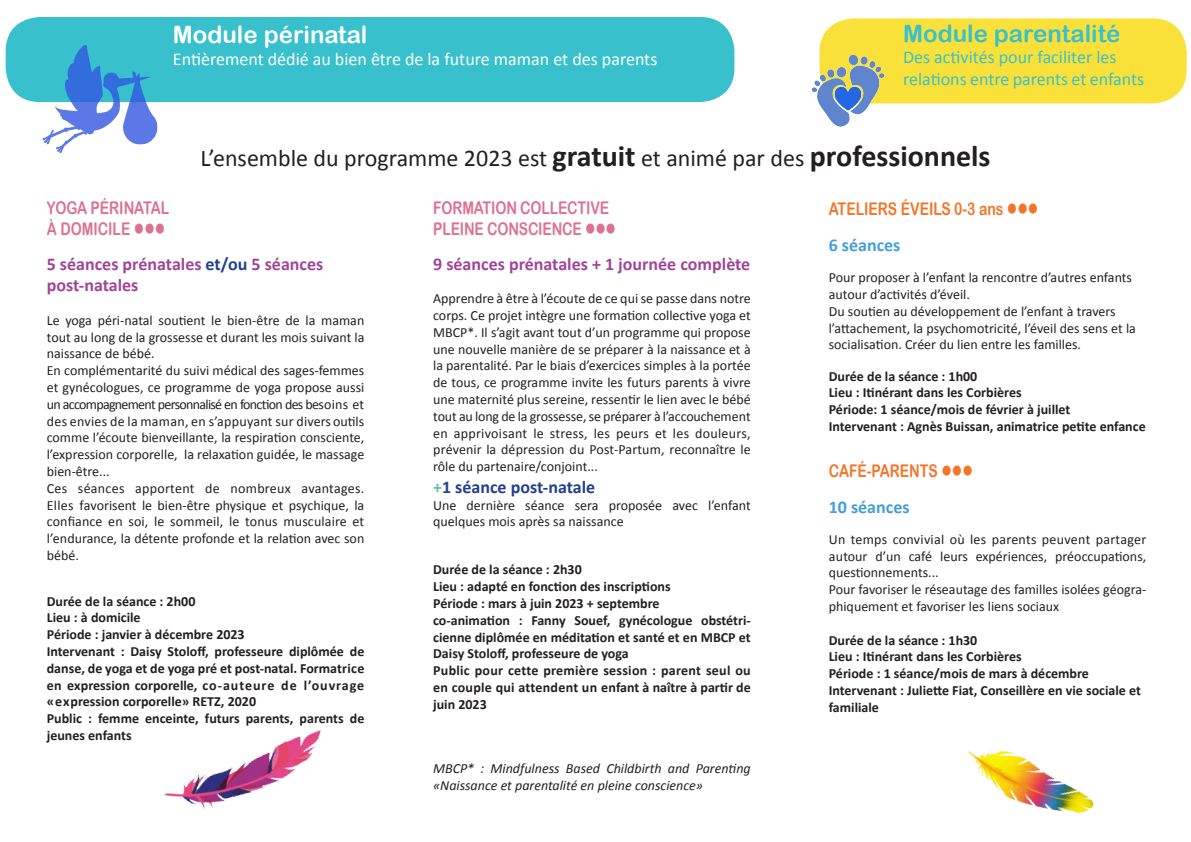
<style>
.page{position:relative;width:1191px;height:842px;background:#fff}
.page>*{position:absolute;margin:0;border:0;box-sizing:border-box;transform-origin:0 0}
.t1{font:24px "Calibri";color:#231f20}
.t2{font:24px "Arial Rounded MT Bold";color:#38c1cc}
.t3{font:24px "Arial Rounded MT Bold";color:#fff}
.t4{font:700 18px/21.6px "Calibri";color:#a14499}
.t5{font:18px "Calibri";color:#38c1cc}
.t6{font:18px "Calibri";color:#fff}
.t7{font:700 18px "Calibri";color:#253f8e}
.t8{font:700 18px "Calibri";color:#439fd7}
.t9{font:17.5px "Arial Rounded MT Bold";letter-spacing:-.01em;color:#dc7292;scale:.8 1}
.t10{font:17.5px "Arial Rounded MT Bold";color:#f3752a;scale:.8 1}
.t11{font:14px/16.8px "Calibri";color:#231f20;text-align:justify}
.t12{font:700 14px/16.8px "Calibri";color:#231f20;text-align:justify}
.t13{font:italic 14px/16.8px "Calibri";color:#231f20}
.s1{font-weight:700;font-size:30px}
.s2{color:#253f8e}
.s3{color:#5cc2a3}
</style>
<div class="page">
<div style="left:6px;top:17px;width:728px;height:85px;background:#38c1cc;border-radius:34px"></div>
<img style="left:28px;top:44px;width:143px;height:109px">
<div style="left:819px;top:18px;width:367px;height:85px;background:#fae139;border-radius:34px"></div>
<img style="left:811px;top:38px;width:89px;height:89px">
<img style="left:968px;top:751px;width:126px;height:63px">
<img style="left:164px;top:730px;width:157px;height:80px">
<p class="t3" style="left:173px;top:20px;width:196px">Module périnatal</p>
<p class="t6" style="left:173px;top:47px;width:486px">Entièrement dédié au bien être de la future maman et des parents</p>
<p class="t2" style="left:903px;top:19px;width:219px">Module parentalité</p>
<p class="t5" style="left:903px;top:46px;width:215px">Des activités pour faciliter les</p>
<p class="t5" style="left:903px;top:67px;width:242px">relations entre parents et enfants</p>
<p class="t1" style="left:200px;top:143px;width:791px">L’ensemble du programme 2023 est <span class="s1">gratuit</span> et animé par des <span class="s1">professionnels</span></p>
<p class="t9" style="left:47px;top:198px;width:155px">YOGA PÉRINATAL</p>
<p class="t9" style="left:47px;top:219px;width:150px">À DOMICILE ●●●</p>
<p class="t4" style="left:47px;top:253px;width:278px">5 séances prénatales <span class="s2">et/ou</span> 5 séances post-natales</p>
<p class="t11" style="left:47px;top:312px;width:319px">Le yoga péri-natal soutient le bien-être de la maman tout au long de la grossesse et durant les mois suivant la naissance de bébé.</p>
<p class="t11" style="left:47px;top:362px;width:319px">En complémentarité du suivi médical des sages-femmes et gynécologues, ce programme de yoga propose aussi un accompagnement personnalisé en fonction des besoins et des envies de la maman, en s’appuyant sur divers outils comme l’écoute bienveillante, la respiration consciente, l’expression corporelle, la relaxation guidée, le massage bien-être...</p>
<p class="t11" style="left:47px;top:480px;width:319px">Ces séances apportent de nombreux avantages.<br>Elles favorisent le bien-être physique et psychique, la confiance en soi, le sommeil, le tonus musculaire et l’endurance, la détente profonde et la relation avec son bébé.</p>
<p class="t12" style="left:47px;top:592px;width:150px">Durée de la séance : 2h00</p>
<p class="t12" style="left:47px;top:609px;width:95px">Lieu : à domicile</p>
<p class="t12" style="left:47px;top:626px;width:199px">Période : janvier à décembre 2023</p>
<p class="t12" style="left:47px;top:643px;width:319px">Intervenant : Daisy Stoloff, professeure diplômée de danse, de yoga et de yoga pré et post-natal. Formatrice en expression corporelle, co-auteure de l’ouvrage «expression corporelle» RETZ, 2020</p>
<p class="t12" style="left:47px;top:710px;width:319px">Public : femme enceinte, futurs parents, parents de jeunes enfants</p>
<p class="t9" style="left:433px;top:198px;width:221px">FORMATION COLLECTIVE</p>
<p class="t9" style="left:433px;top:219px;width:230px">PLEINE CONSCIENCE ●●●</p>
<p class="t4" style="left:433px;top:253px;width:319px">9 séances prénatales + 1 journée complète</p>
<p class="t11" style="left:433px;top:290px;width:319px">Apprendre à être à l’écoute de ce qui se passe dans notre corps. Ce projet intègre une formation collective yoga et MBCP*. Il s’agit avant tout d’un programme qui propose une nouvelle manière de se préparer à la naissance et à la parentalité. Par le biais d’exercices simples à la portée de tous, ce programme invite les futurs parents à vivre une maternité plus sereine, ressentir le lien avec le bébé tout au long de la grossesse, se préparer à l’accouchement en apprivoisant le stress, les peurs et les douleurs, prévenir la dépression du Post-Partum, reconnaître le rôle du partenaire/conjoint...</p>
<p class="t7" style="left:433px;top:475px;width:164px"><span class="s3">+</span>1 séance post-natale</p>
<p class="t11" style="left:433px;top:496px;width:319px">Une dernière séance sera proposée avec l’enfant quelques mois après sa naissance</p>
<p class="t12" style="left:433px;top:561px;width:150px">Durée de la séance : 2h30</p>
<p class="t12" style="left:433px;top:578px;width:239px">Lieu : adapté en fonction des inscriptions</p>
<p class="t12" style="left:433px;top:595px;width:228px">Période : mars à juin 2023 + septembre</p>
<p class="t12" style="left:433px;top:612px;width:319px">co-animation : Fanny Souef, gynécologue obstétri&shy;cienne diplômée en méditation et santé et en MBCP et Daisy Stoloff, professeure de yoga</p>
<p class="t12" style="left:433px;top:662px;width:319px">Public pour cette première session : parent seul ou en couple qui attendent un enfant à naître à partir de juin 2023</p>
<p class="t13" style="left:433px;top:759px;width:319px">MBCP* : Mindfulness Based Childbirth and Parenting «Naissance et parentalité en pleine conscience»</p>
<p class="t10" style="left:828px;top:198px;width:263px">ATELIERS ÉVEILS 0-3 ans ●●●</p>
<p class="t8" style="left:828px;top:233px;width:73px">6 séances</p>
<p class="t11" style="left:828px;top:269px;width:305px">Pour proposer à l’enfant la rencontre d’autres enfants autour d’activités d’éveil.</p>
<p class="t11" style="left:828px;top:303px;width:309px;text-align:left">Du soutien au développement de l’enfant à travers l’attachement, la psychomotricité, l’éveil des sens et la socialisation. Créer du lien entre les familles.</p>
<p class="t12" style="left:828px;top:367px;width:150px">Durée de la séance : 1h00</p>
<p class="t12" style="left:828px;top:384px;width:194px">Lieu : Itinérant dans les Corbières</p>
<p class="t12" style="left:828px;top:401px;width:243px">Période: 1 séance/mois de février à juillet</p>
<p class="t12" style="left:828px;top:418px;width:318px">Intervenant : Agnès Buissan, animatrice petite enfance</p>
<p class="t10" style="left:828px;top:460px;width:182px">CAFÉ-PARENTS ●●●</p>
<p class="t8" style="left:828px;top:495px;width:82px">10 séances</p>
<p class="t11" style="left:828px;top:531px;width:319px">Un temps convivial où les parents peuvent partager autour d’un café leurs expériences, préoccupations, questionnements...</p>
<p class="t11" style="left:828px;top:581px;width:319px">Pour favoriser le réseautage des familles isolées géogra&shy;phiquement et favoriser les liens sociaux</p>
<p class="t12" style="left:828px;top:631px;width:150px">Durée de la séance : 1h30</p>
<p class="t12" style="left:828px;top:648px;width:194px">Lieu : Itinérant dans les Corbières</p>
<p class="t12" style="left:828px;top:665px;width:262px">Période : 1 séance/mois de mars à décembre</p>
<p class="t12" style="left:828px;top:682px;width:314px">Intervenant : Juliette Fiat, Conseillère en vie sociale et familiale</p>
</div>
